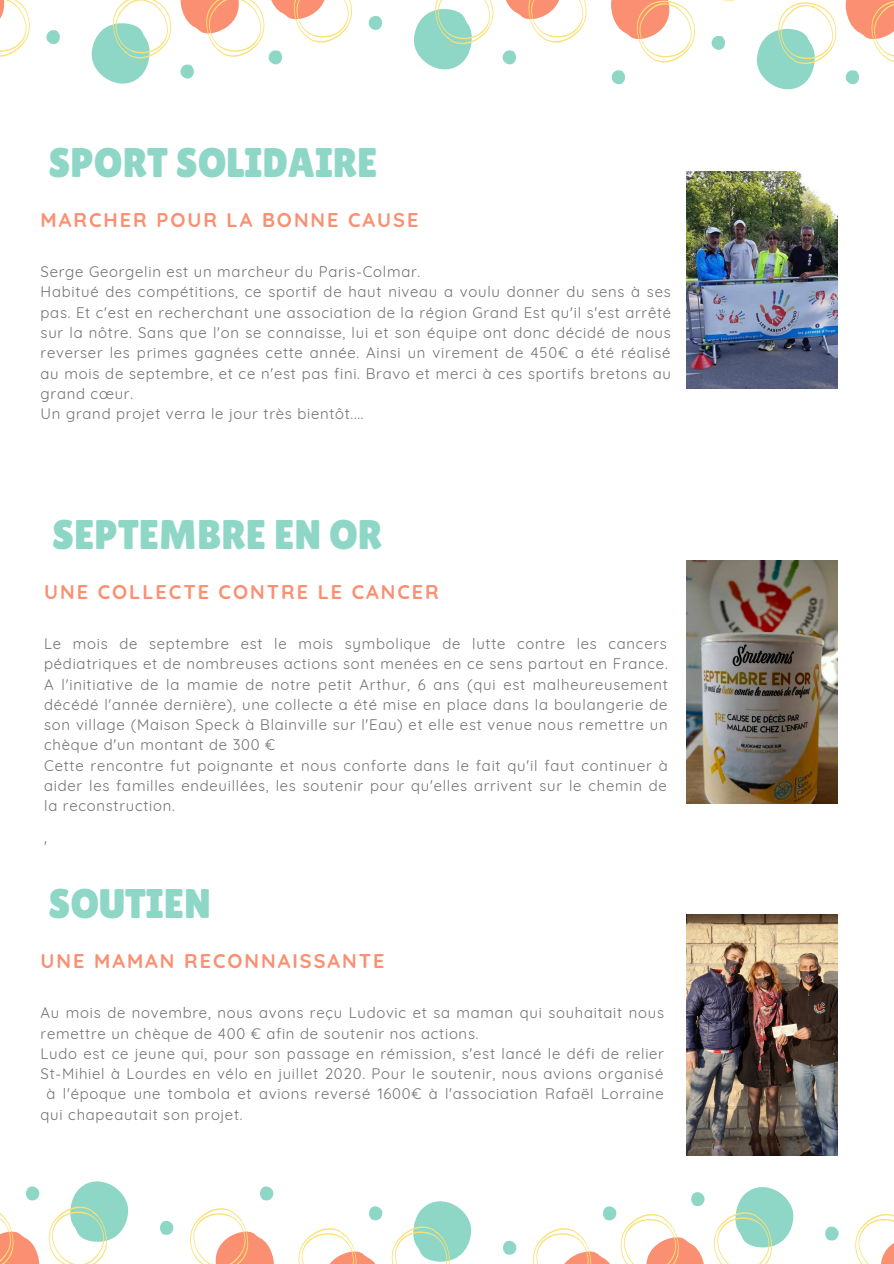
<style>
.page{position:relative;width:894px;height:1264px;background:#fff}
.page>*{position:absolute;margin:0;border:0;box-sizing:border-box;transform-origin:0 0}
.t1{font:41.4px "Lilita One";color:#8ed7c7}
.t2{font:700 19.8px "Quicksand";letter-spacing:.1em;color:#fa8f71}
.t3{font:14.85px/20.2px "Quicksand";letter-spacing:.05em;color:#717171;text-align:justify}
</style>
<div class="page">
<svg style="left:0;top:0;width:30px;height:57px"></svg>
<svg style="left:46px;top:30px;width:14px;height:15px"></svg>
<svg style="left:91px;top:0;width:261px;height:84px"></svg>
<svg style="left:368px;top:16px;width:14px;height:14px"></svg>
<svg style="left:413px;top:0;width:174px;height:69px"></svg>
<svg style="left:845px;top:70px;width:14px;height:15px"></svg>
<svg style="left:611px;top:0;width:225px;height:89px"></svg>
<svg style="left:845px;top:0;width:48px;height:62px"></svg>
<svg style="left:855px;top:1213px;width:38px;height:50px"></svg>
<svg style="left:825px;top:1226px;width:13px;height:14px"></svg>
<svg style="left:713px;top:1187px;width:81px;height:76px"></svg>
<svg style="left:533px;top:1192px;width:172px;height:71px"></svg>
<svg style="left:503px;top:1240px;width:13px;height:14px"></svg>
<svg style="left:369px;top:1206px;width:13px;height:14px"></svg>
<svg style="left:391px;top:1201px;width:81px;height:62px"></svg>
<svg style="left:298px;top:1228px;width:77px;height:35px"></svg>
<svg style="left:260px;top:1186px;width:13px;height:14px"></svg>
<svg style="left:190px;top:1208px;width:84px;height:55px"></svg>
<svg style="left:160px;top:1220px;width:14px;height:15px"></svg>
<svg style="left:26px;top:1186px;width:14px;height:14px"></svg>
<svg style="left:48px;top:1181px;width:81px;height:82px"></svg>
<svg style="left:0;top:1213px;width:40px;height:50px"></svg>
<img style="left:686px;top:171px;width:151px;height:218px">
<img style="left:686px;top:561px;width:151px;height:242px">
<img style="left:686px;top:914px;width:151px;height:241px">
<p class="t1" style="left:48px;top:139px;width:331px">SPORT SOLIDAIRE</p>
<p class="t2" style="left:41px;top:207px;width:379px">MARCHER POUR LA BONNE CAUSE</p>
<p class="t3" style="left:41px;top:261px;width:381px">Serge Georgelin est un marcheur du Paris-Colmar.</p>
<p class="t3" style="left:41px;top:282px;width:632px">Habitué des compétitions, ce sportif de haut niveau a voulu donner du sens à ses pas. Et c'est en recherchant une association de la région Grand Est qu'il s'est arrêté sur la nôtre. Sans que l'on se connaisse, lui et son équipe ont donc décidé de nous reverser les primes gagnées cette année. Ainsi un virement de 450€ a été réalisé au mois de septembre, et ce n'est pas fini. Bravo et merci à ces sportifs bretons au grand cœur.</p>
<p class="t3" style="left:41px;top:403px;width:324px">Un grand projet verra le jour très bientôt....</p>
<p class="t1" style="left:52px;top:511px;width:332px">SEPTEMBRE EN OR</p>
<p class="t2" style="left:44px;top:579px;width:396px">UNE COLLECTE CONTRE LE CANCER</p>
<p class="t3" style="left:44px;top:633px;width:625px">Le mois de septembre est le mois symbolique de lutte contre les cancers pédiatriques et de nombreuses actions sont menées en ce sens partout en France.<br>A l'initiative de la mamie de notre petit Arthur, 6 ans (qui est malheureusement décédé l'année dernière), une collecte a été mise en place dans la boulangerie de son village (Maison Speck à Blainville sur l'Eau) et elle est venue nous remettre un chèque d'un montant de 300 €</p>
<p class="t3" style="left:44px;top:755px;width:624px">Cette rencontre fut poignante et nous conforte dans le fait qu'il faut continuer à aider les familles endeuillées, les soutenir pour qu'elles arrivent sur le chemin de la reconstruction.</p>
<p class="t3" style="left:44px;top:836px;width:4px">'</p>
<p class="t1" style="left:48px;top:880px;width:164px">SOUTIEN</p>
<p class="t2" style="left:41px;top:948px;width:345px">UNE MAMAN RECONNAISSANTE</p>
<p class="t3" style="left:41px;top:1002px;width:624px">Au mois de novembre, nous avons reçu Ludovic et sa maman qui souhaitait nous remettre un chèque de 400 € afin de soutenir nos actions.</p>
<p class="t3" style="left:41px;top:1043px;width:624px">Ludo est ce jeune qui, pour son passage en rémission, s'est lancé le défi de relier</p>
<p class="t3" style="left:41px;top:1063px;width:624px">St-Mihiel à Lourdes en vélo en juillet 2020. Pour le soutenir, nous avions organisé</p>
<p class="t3" style="left:46px;top:1083px;width:618px">à l'époque une tombola et avions reversé 1600€ à l'association Rafaël Lorraine</p>
<p class="t3" style="left:41px;top:1103px;width:203px">qui chapeautait son projet.</p>
</div>
